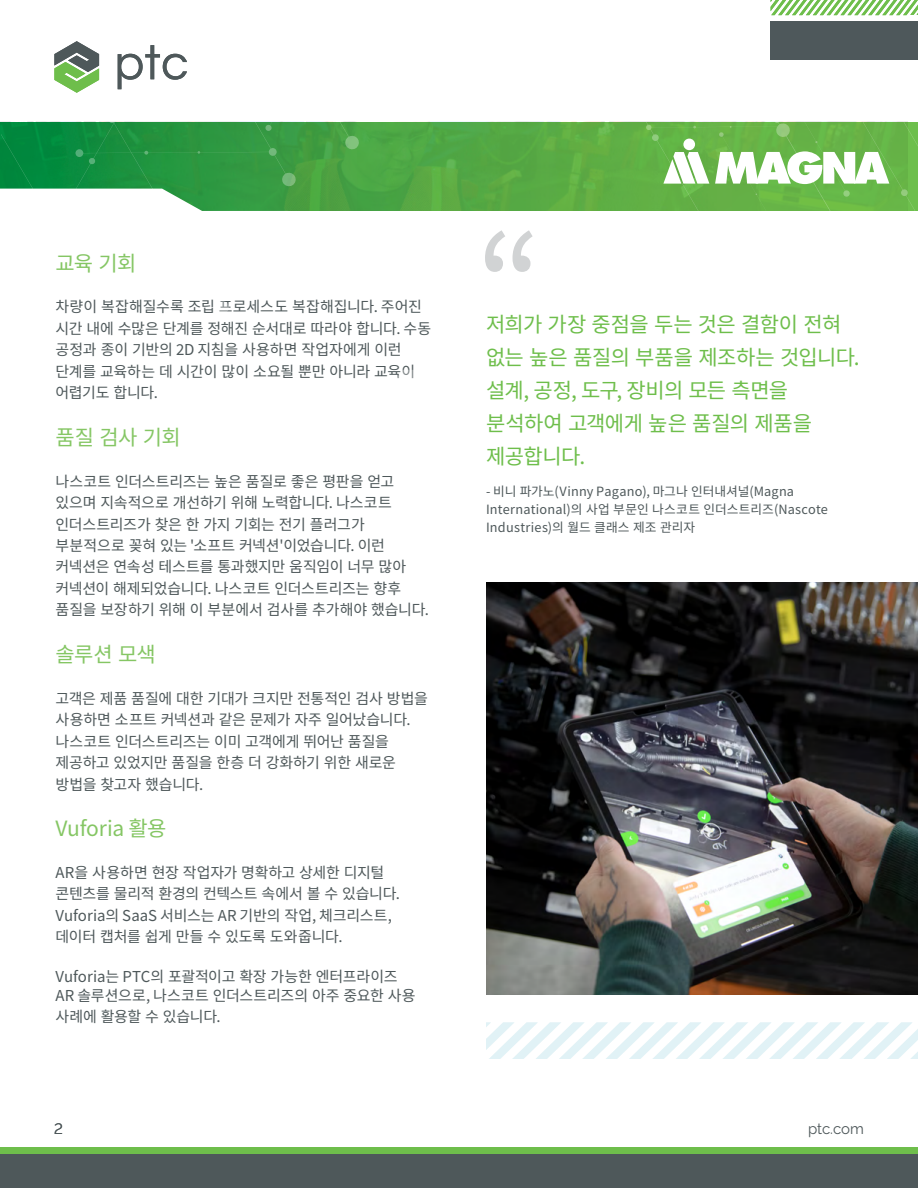
<style>
.page{position:relative;width:918px;height:1188px;background:#fff}
.page>*{position:absolute;margin:0;border:0;box-sizing:border-box;transform-origin:0 0}
.t1{font:139.5px "Noto Sans KR";color:#d1d3d4}
.t2{font:21px/33px "Noto Sans KR";letter-spacing:-.025em;color:#6ebe4b}
.t3{font:21px "Noto Sans KR";letter-spacing:-.02em;color:#85c664}
.t4{font:15px/21.5px "Noto Sans KR";letter-spacing:-.015em;color:#4e585a}
.t5{font:15px "PTC Raleway";letter-spacing:-.005em;color:#4e585a}
.t6{font:12.75px/18px "Noto Sans KR";letter-spacing:.015em;color:#4e585a}
</style>
<div class="page">
<div style="left:770px;top:21px;width:148px;height:39px;background:#4e585b"></div>
<img style="left:360px;top:122px;width:123px;height:89px">
<svg style="left:771px;top:0;width:147px;height:15px"></svg>
<div style="left:0;top:1154px;width:918px;height:34px;background:#4e585a"></div>
<div style="left:0;top:1147px;width:918px;height:7px;background:#6ebe4b"></div>
<svg style="left:0;top:41px;width:360px;height:170px"></svg>
<svg style="left:483px;top:121px;width:435px;height:90px;background:#78bc60"></svg>
<svg style="left:486px;top:1022px;width:432px;height:37px"></svg>
<img style="left:486px;top:582px;width:432px;height:413px">
<h2 class="t3" style="left:56px;top:251px;width:82px">교육 기회</h2>
<p class="t4" style="left:56px;top:297px;width:377px">차량이 복잡해질수록 조립 프로세스도 복잡해집니다. 주어진 시간 내에 수많은 단계를 정해진 순서대로 따라야 합니다. 수동 공정과 종이 기반의 2D 지침을 사용하면 작업자에게 이런 단계를 교육하는 데 시간이 많이 소요될 뿐만 아니라 교육이 어렵기도 합니다.</p>
<h2 class="t3" style="left:56px;top:425px;width:127px">품질 검사 기회</h2>
<p class="t4" style="left:56px;top:471px;width:375px">나스코트 인더스트리즈는 높은 품질로 좋은 평판을 얻고 있으며 지속적으로 개선하기 위해 노력합니다. 나스코트 인더스트리즈가 찾은 한 가지 기회는 전기 플러그가 부분적으로 꽂혀 있는 '소프트 커넥션'이었습니다. 이런 커넥션은 연속성 테스트를 통과했지만 움직임이 너무 많아 커넥션이 해제되었습니다. 나스코트 인더스트리즈는 향후 품질을 보장하기 위해 이 부분에서 검사를 추가해야 했습니다.</p>
<h2 class="t3" style="left:56px;top:642px;width:102px">솔루션 모색</h2>
<p class="t4" style="left:56px;top:688px;width:374px">고객은 제품 품질에 대한 기대가 크지만 전통적인 검사 방법을 사용하면 소프트 커넥션과 같은 문제가 자주 일어났습니다. 나스코트 인더스트리즈는 이미 고객에게 뛰어난 품질을 제공하고 있었지만 품질을 한층 더 강화하기 위한 새로운 방법을 찾고자 했습니다.</p>
<h2 class="t3" style="left:56px;top:817px;width:112px">Vuforia 활용</h2>
<p class="t4" style="left:56px;top:862px;width:346px">AR을 사용하면 현장 작업자가 명확하고 상세한 디지털 콘텐츠를 물리적 환경의 컨텍스트 속에서 볼 수 있습니다.<br>Vuforia의 SaaS 서비스는 AR 기반의 작업, 체크리스트, 데이터 캡처를 쉽게 만들 수 있도록 도와줍니다.</p>
<p class="t4" style="left:56px;top:967px;width:362px;line-height:19.2px">Vuforia는 PTC의 포괄적이고 확장 가능한 엔터프라이즈<br>AR 솔루션으로, 나스코트 인더스트리즈의 아주 중요한 사용</p>
<p class="t4" style="left:56px;top:1006px;width:167px">사례에 활용할 수 있습니다.</p>
<p class="t5" style="left:54px;top:1120px;width:10px">2</p>
<h1 class="t1" style="left:476px;top:209px;width:68px">“</h1>
<h2 class="t2" style="left:486px;top:308px;width:375px">저희가 가장 중점을 두는 것은 결함이 전혀 없는 높은 품질의 부품을 제조하는 것입니다. 설계, 공정, 도구, 장비의 모든 측면을 분석하여 고객에게 높은 품질의 제품을 제공합니다.</h2>
<p class="t6" style="left:486px;top:482px;width:344px">- 비니 파가노(Vinny Pagano), 마그나 인터내셔널(Magna<br>International)의 사업 부문인 나스코트 인더스트리즈(Nascote<br>Industries)의 월드 클래스 제조 관리자</p>
<p class="t5" style="left:808px;top:1120px;width:57px">ptc.com</p>
</div>
